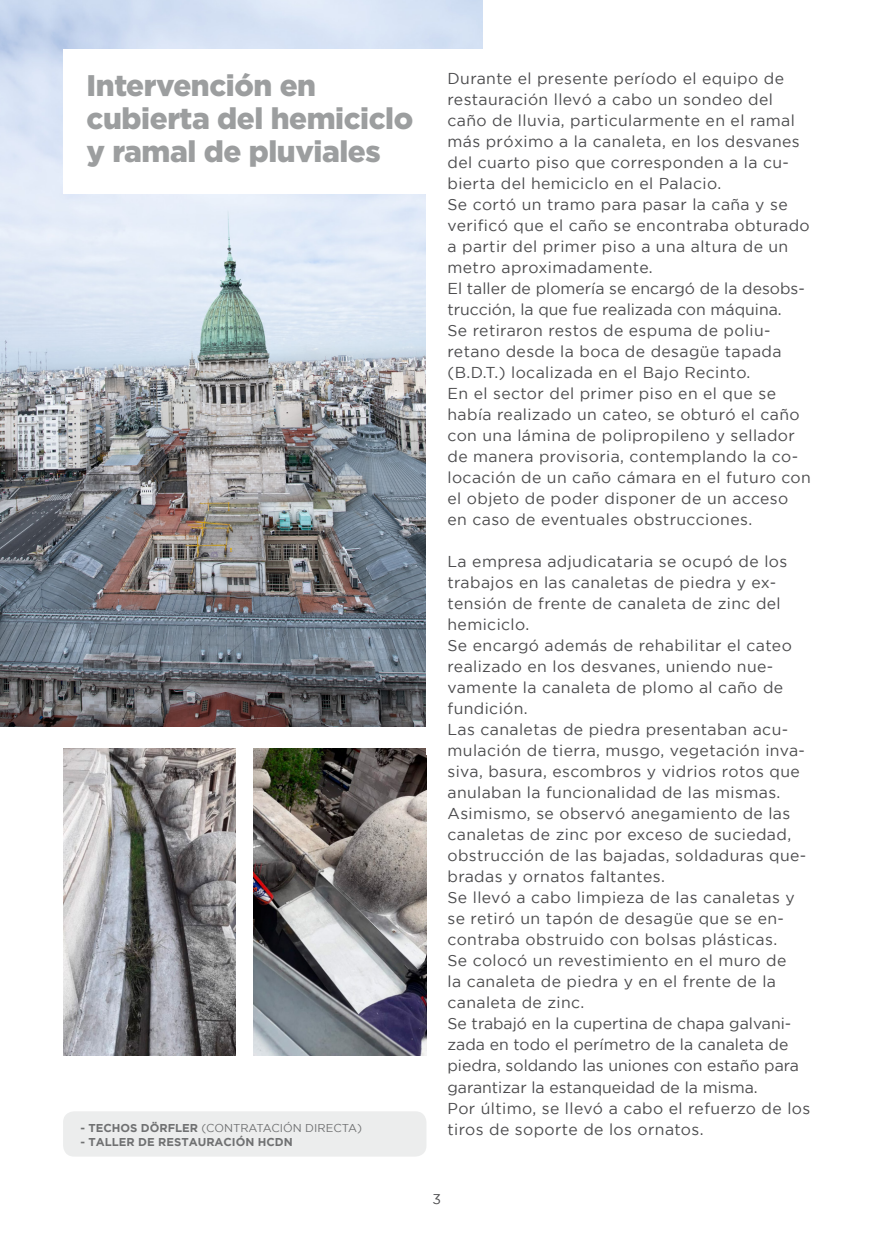
<style>
.page{position:relative;width:874px;height:1241px;background:#fff}
.page>*{position:absolute;margin:0;border:0;box-sizing:border-box;transform-origin:0 0}
.t1{font:900 29.75px/33.2px "Gotham";letter-spacing:-.015em;color:#9c9e9f}
.t2{font:15.75px/21px "Gotham";letter-spacing:.025em;color:#4b4b4d}
.t3{font:14px "Gotham";color:#4b4b4d}
.t4{font:11.38px "Gotham";color:#707172}
.t5{font:700 11.38px "Gotham";color:#707172}
.s1{font-weight:700}
</style>
<div class="page">
<img style="left:0;top:0;width:482px;height:726px">
<div style="left:63px;top:1111px;width:363px;height:45px;background:#eceded;border-radius:11px"></div>
<div style="left:63px;top:49px;width:747px;height:144px;background:#fff"></div>
<img style="left:63px;top:748px;width:172px;height:307px">
<img style="left:253px;top:748px;width:173px;height:307px">
<div style="left:426px;top:131px;width:440px;height:623px;background:#fff"></div>
<h1 class="t1" style="left:87px;top:68px;width:328px">Intervención en cubierta del hemiciclo y ramal de pluviales</h1>
<p class="t2" style="left:447px;top:68px;width:365px">Durante el presente período el equipo de restauración llevó a cabo un sondeo del caño de lluvia, particularmente en el ramal más próximo a la canaleta, en los desvanes del cuarto piso que corresponden a la cu&shy;bierta del hemiciclo en el Palacio.<br>Se cortó un tramo para pasar la caña y se verificó que el caño se encontraba obturado a partir del primer piso a una altura de un metro aproximadamente.<br>El taller de plomería se encargó de la desobs&shy;trucción, la que fue realizada con máquina.<br>Se retiraron restos de espuma de poliu&shy;retano desde la boca de desagüe tapada (B.D.T.) localizada en el Bajo Recinto.<br>En el sector del primer piso en el que se había realizado un cateo, se obturó el caño con una lámina de polipropileno y sellador de manera provisoria, contemplando la co&shy;locación de un caño cámara en el futuro con el objeto de poder disponer de un acceso en caso de eventuales obstrucciones.</p>
<p class="t2" style="left:447px;top:551px;width:364px">La empresa adjudicataria se ocupó de los trabajos en las canaletas de piedra y ex&shy;tensión de frente de canaleta de zinc del hemiciclo.<br>Se encargó además de rehabilitar el cateo realizado en los desvanes, uniendo nue&shy;vamente la canaleta de plomo al caño de fundición.<br>Las canaletas de piedra presentaban acu&shy;mulación de tierra, musgo, vegetación inva&shy;siva, basura, escombros y vidrios rotos que anulaban la funcionalidad de las mismas.<br>Asimismo, se observó anegamiento de las canaletas de zinc por exceso de suciedad, obstrucción de las bajadas, soldaduras que&shy;bradas y ornatos faltantes.<br>Se llevó a cabo limpieza de las canaletas y se retiró un tapón de desagüe que se en&shy;contraba obstruido con bolsas plásticas.<br>Se colocó un revestimiento en el muro de<br>la canaleta de piedra y en el frente de la canaleta de zinc.<br>Se trabajó en la cupertina de chapa galvani&shy;zada en todo el perímetro de la canaleta de piedra, soldando las uniones con estaño para garantizar la estanqueidad de la misma.<br>Por último, se llevó a cabo el refuerzo de los tiros de soporte de los ornatos.</p>
<p class="t4" style="left:80px;top:1121px;width:283px"><span class="s1">- TECHOS DÖRFLER</span> (CONTRATACIÓN DIRECTA)</p>
<p class="t5" style="left:80px;top:1134px;width:214px">- TALLER DE RESTAURACIÓN HCDN</p>
<p class="t3" style="left:432px;top:1190px;width:10px">3</p>
</div>
